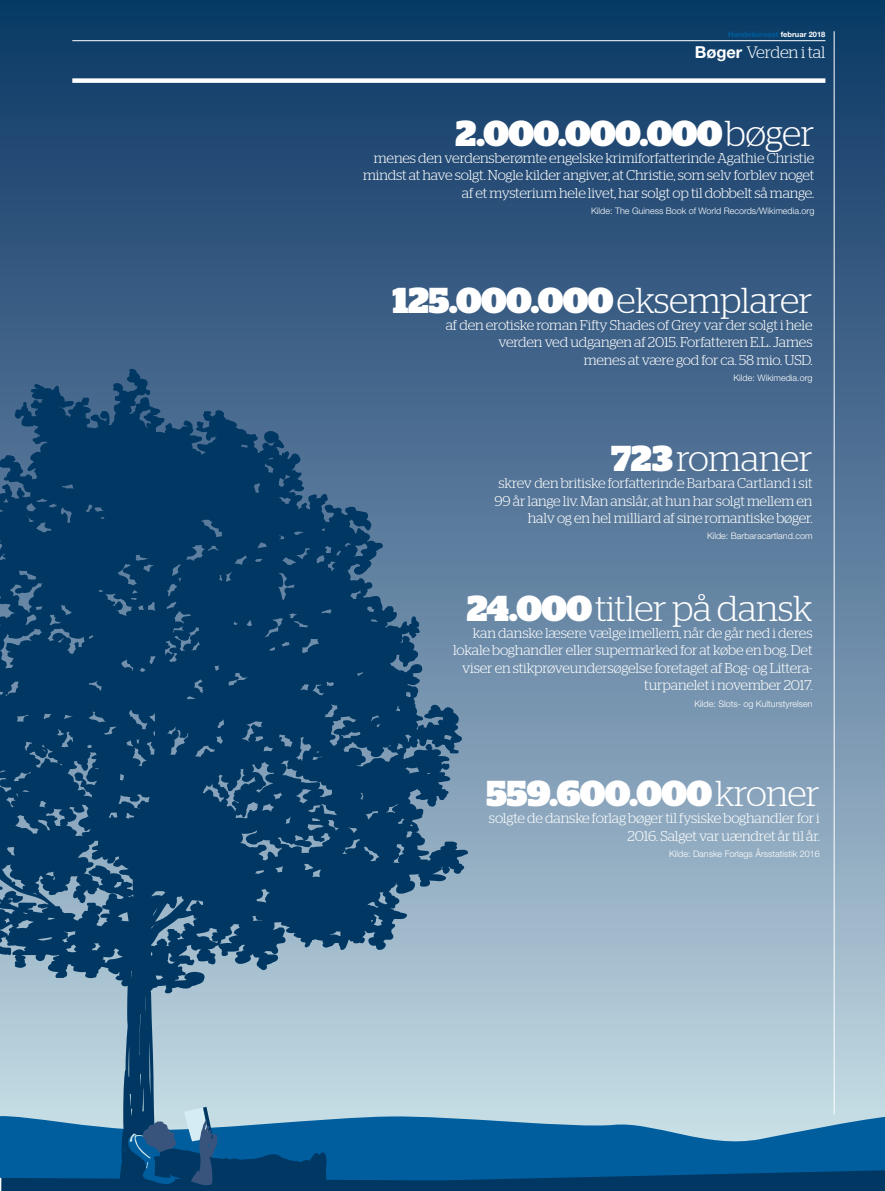
<style>
.page{position:relative;width:885px;height:1191px;background:#fff}
.page>*{position:absolute;margin:0;border:0;box-sizing:border-box;transform-origin:0 0}
.t1{font:900 36px "Stag";letter-spacing:-.02em;color:#fff}
.t2{font:300 36px "Stag";letter-spacing:-.01em;color:#fff}
.t3{font:300 16.5px "Stag";letter-spacing:-.01em;color:#fff}
.t4{font:300 14.25px/17.2px "Stag";letter-spacing:-.01em;color:#fff;text-align:right}
.t5{font:300 9px "Helvetica Neue LT Pro";color:#fff}
.t6{font:700 7.5px "Helvetica Neue LT Pro";color:#005e9f}
.s1{color:#fff}
.s2{font-family:"Helvetica Neue LT Pro";font-weight:700}
.s3{font-weight:300}
.s4{font-weight:900}
</style>
<div class="page">
<div style="left:0;top:0;width:884px;height:1147px;background:linear-gradient(to bottom,#073362,#c4d8e4)"></div>
<hr style="left:833px;top:31px;width:1px;height:1083px;background:#fff">
<hr style="left:72px;top:40px;width:753px;height:1px;background:#fff">
<div style="left:72px;top:78px;width:753px;height:5px;background:#fff"></div>
<svg style="left:0;top:369px;width:468px;height:809px;background:#386587"></svg>
<svg style="left:1px;top:1106px;width:883px;height:85px;background:#2b709f"></svg>
<p class="t6" style="left:728px;top:29px;width:99px">Handelsinvest <span class="s1">februar 2018</span></p>
<p class="t3" style="left:694px;top:43px;width:132px"><span class="s2">Bøger</span> Verden i tal</p>
<h1 class="t1" style="left:455px;top:112px;width:360px">2.000.000.000 <span class="s3">bøger</span></h1>
<p class="t4" style="left:363px;top:149px;width:452px">menes den verdensberømte engelske krimiforfatterinde Agathie Christie mindst at have solgt. Nogle kilder angiver, at Christie, som selv forblev noget af et mysterium hele livet, har solgt op til dobbelt så mange.</p>
<p class="t5" style="left:591px;top:205px;width:225px">Kilde: The Guiness Book of World Records/Wikimedia.org</p>
<h1 class="t1" style="left:392px;top:279px;width:421px">125.000.000 <span class="s3">eksemplarer</span></h1>
<p class="t4" style="left:445px;top:316px;width:368px">af den erotiske roman Fifty Shades of Grey var der solgt i hele verden ved udgangen af 2015. Forfatteren E.L. James<br>menes at være god for ca. 58 mio. USD.</p>
<p class="t5" style="left:733px;top:372px;width:81px">Kilde: Wikimedia.org</p>
<h1 class="t2" style="left:611px;top:438px;width:203px"><span class="s4">723</span> romaner</h1>
<p class="t4" style="left:494px;top:474px;width:319px">skrev den britiske forfatterinde Barbara Cartland i sit<br>99 år lange liv. Man anslår, at hun har solgt mellem en halv og en hel milliard af sine romantiske bøger.</p>
<p class="t5" style="left:707px;top:531px;width:107px">Kilde: Barbaracartland.com</p>
<h1 class="t2" style="left:467px;top:588px;width:347px"><span class="s4">24.000</span> titler på dansk</h1>
<p class="t4" style="left:453px;top:624px;width:361px">kan danske læsere vælge imellem, når de går ned i deres lokale boghandler eller supermarked for at købe en bog. Det viser en stikprøveundersøgelse foretaget af Bog- og Littera&shy;turpanelet i november 2017.</p>
<p class="t5" style="left:694px;top:698px;width:120px">Kilde: Slots- og Kulturstyrelsen</p>
<h1 class="t1" style="left:486px;top:772px;width:335px">559.600.000 <span class="s3">kroner</span></h1>
<p class="t4" style="left:489px;top:809px;width:332px">solgte de danske forlag bøger til fysiske boghandler for i<br>2016. Salget var uændret år til år.</p>
<p class="t5" style="left:669px;top:848px;width:152px">Kilde: Danske Forlags Årsstatistik 2016</p>
</div>
